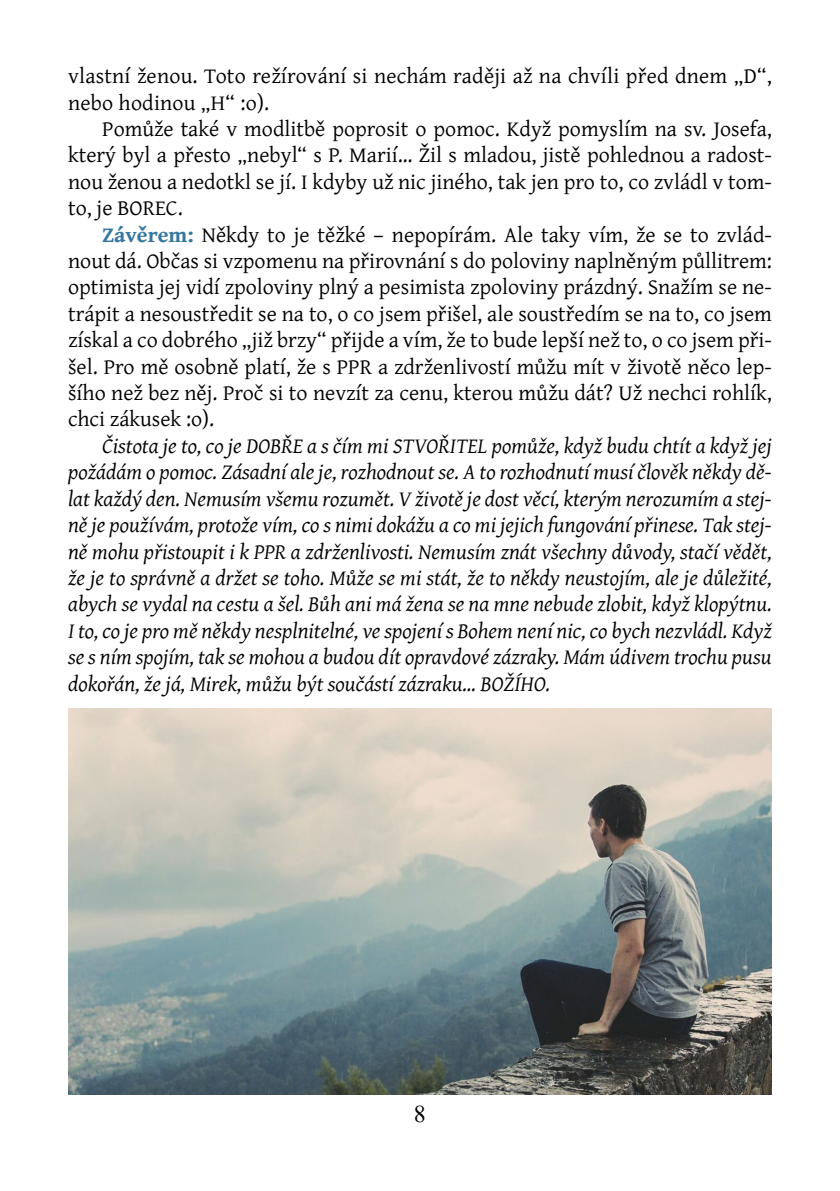
<style>
.page{position:relative;width:840px;height:1191px;background:#fff}
.page>*{position:absolute;margin:0;border:0;box-sizing:border-box;transform-origin:0 0}
.t1{font:24px "Times New Roman";color:#000}
.Odstavec{font:22px/26.4px "Gentium Plus";color:#000;text-align:justify}
.Odstavec-2{font:italic 22px/26.4px "Gentium Plus";color:#000;text-align:justify}
.s1{font-family:"Gentium Book Basic";font-weight:700;color:#3477a0}
</style>
<div class="page">
<img style="left:68px;top:709px;width:703px;height:385px">
<p class="Odstavec" style="left:68px;top:61px;width:705px">vlastní ženou. Toto režírování si nechám raději až na chvíli před dnem „D“, nebo hodinou „H“ :o).</p>
<p class="Odstavec" style="left:68px;top:114px;width:704px;text-indent:34px">Pomůže také v modlitbě poprosit o pomoc. Když pomyslím na sv. Josefa, který byl a přesto „nebyl“ s P. Marií… Žil s mladou, jistě pohlednou a radost&shy;nou ženou a nedotkl se jí. I kdyby už nic jiného, tak jen pro to, co zvládl v tom&shy;to, je BOREC.</p>
<p class="Odstavec" style="left:68px;top:219px;width:705px;text-indent:34px"><span class="s1">Závěrem:</span> Někdy to je těžké – nepopírám. Ale taky vím, že se to zvlád&shy;nout dá. Občas si vzpomenu na přirovnání s do poloviny naplněným půllitrem: optimista jej vidí zpoloviny plný a pesimista zpoloviny prázdný. Snažím se ne&shy;trápit a nesoustředit se na to, o co jsem přišel, ale soustředím se na to, co jsem získal a co dobrého „již brzy“ přijde a vím, že to bude lepší než to, o co jsem při&shy;šel. Pro mě osobně platí, že s PPR a zdrženlivostí můžu mít v životě něco lep&shy;šího než bez něj. Proč si to nevzít za cenu, kterou můžu dát? Už nechci rohlík, chci zákusek :o).</p>
<p class="Odstavec-2" style="left:68px;top:431px;width:705px;text-indent:34px">Čistota je to, co je DOBŘE a s čím mi STVOŘITEL pomůže, když budu chtít a když jej požádám o pomoc. Zásadní ale je, rozhodnout se. A to rozhodnutí musí člověk někdy dě&shy;lat každý den. Nemusím všemu rozumět. V životě je dost věcí, kterým nerozumím a stej&shy;ně je používám, protože vím, co s nimi dokážu a co mi jejich fungování přinese. Tak stej&shy;ně mohu přistoupit i k PPR a zdrženlivosti. Nemusím znát všechny důvody, stačí vědět, že je to správně a držet se toho. Může se mi stát, že to někdy neustojím, ale je důležité, abych se vydal na cestu a šel. Bůh ani má žena se na mne nebude zlobit, když klopýtnu.<br>I to, co je pro mě někdy nesplnitelné, ve spojení s Bohem není nic, co bych nezvládl. Když se s ním spojím, tak se mohou a budou dít opravdové zázraky. Mám údivem trochu pusu dokořán, že já, Mirek, můžu být součástí zázraku… BOŽÍHO.</p>
<p class="t1" style="left:414px;top:1096px;width:13px">8</p>
</div>
